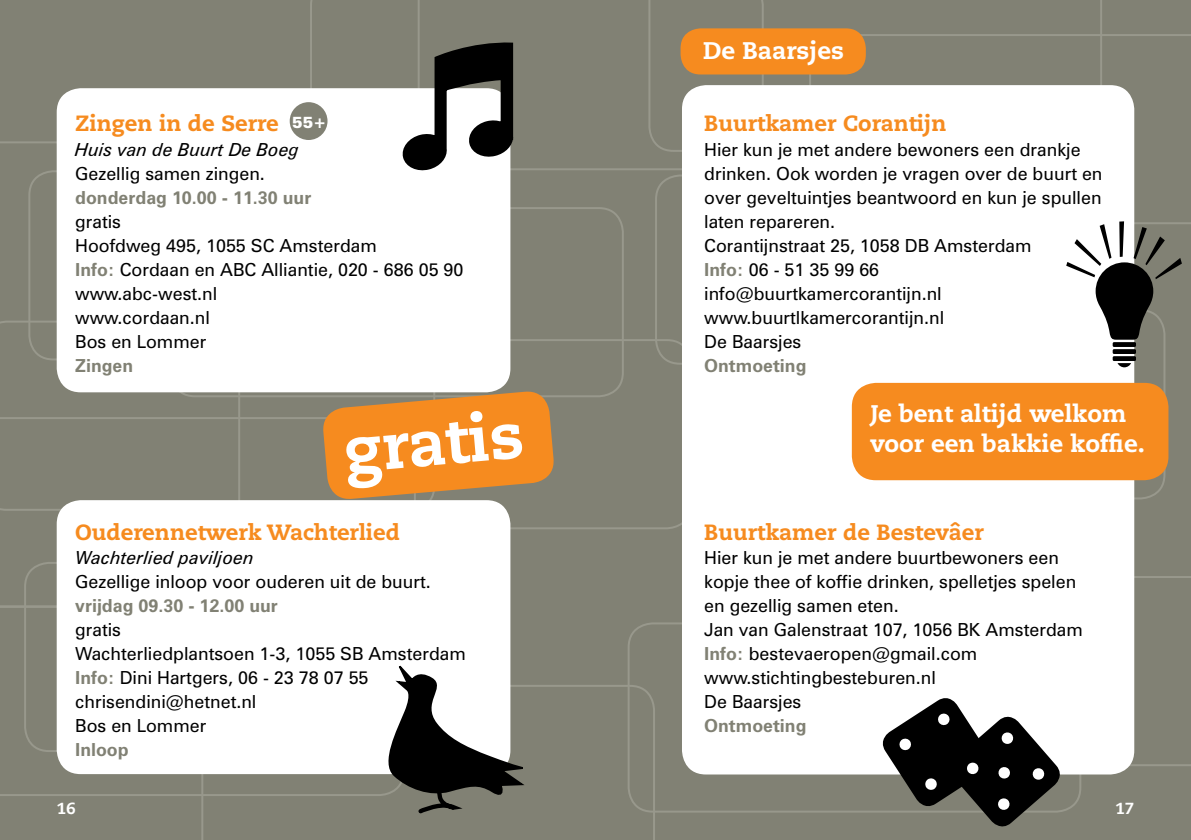
<style>
.page{position:relative;width:1191px;height:840px;background:#fff}
.page>*{position:absolute;margin:0;border:0;box-sizing:border-box;transform-origin:0 0}
.t1{font:800 64px "Caecilia";color:#fff}
.t2{font:800 24px/30px "Caecilia";color:#fff}
.t3{font:800 22px "Caecilia";color:#f68b1f}
.t4{font:18px/24px "Zurich BT";color:#000}
.t5{font:700 18px "Zurich BT";color:#818174}
.t6{font:italic 18px "Zurich BT";color:#000}
.t7{font:800 16px "Caecilia";color:#fff}
.t8{font:900 16px "Zurich BT";color:#fff}
.s1{font-weight:700;color:#818174}
</style>
<div class="page">
<div style="left:0;top:0;width:595px;height:839px;background:#818174"></div>
<div style="left:595px;top:0;width:596px;height:839px;background:#818174"></div>
<svg style="left:310px;top:0;width:372px;height:170px"></svg>
<svg style="left:0;top:320px;width:321px;height:97px"></svg>
<svg style="left:0;top:417px;width:321px;height:188px"></svg>
<svg style="left:0;top:605px;width:201px;height:190px"></svg>
<svg style="left:201px;top:685px;width:454px;height:154px"></svg>
<svg style="left:1129px;top:575px;width:62px;height:190px"></svg>
<svg style="left:1102px;top:34px;width:89px;height:190px"></svg>
<svg style="left:648px;top:0;width:454px;height:152px"></svg>
<div style="left:57px;top:88px;width:453px;height:304px;background:#fff;border-radius:24px"></div>
<div style="left:57px;top:500px;width:453px;height:273px;background:#fff;border-radius:24px"></div>
<div style="left:682px;top:85px;width:452px;height:689px;background:#fff;border-radius:24px"></div>
<svg style="left:321px;top:389px;width:234px;height:111px"></svg>
<div style="left:680px;top:28px;width:186px;height:46px;background:#f68b1f;border-radius:20px"></div>
<svg style="left:381px;top:655px;width:146px;height:160px"></svg>
<div style="left:1112px;top:342px;width:24px;height:5px;background:#000"></div>
<div style="left:1112px;top:349px;width:24px;height:5px;background:#000"></div>
<div style="left:1112px;top:356px;width:24px;height:5px;background:#000"></div>
<svg style="left:1117px;top:363px;width:14px;height:4px"></svg>
<svg style="left:1066px;top:221px;width:115px;height:118px"></svg>
<svg style="left:402px;top:0;width:112px;height:171px"></svg>
<svg style="left:877px;top:698px;width:188px;height:129px"></svg>
<div style="left:290px;top:102px;width:37px;height:38px;background:#818174;border-radius:50%"></div>
<div style="left:852px;top:382px;width:316px;height:98px;background:#f68b1f;border-radius:24px"></div>
<p class="t3" style="left:75px;top:110px;width:205px">Zingen in de Serre</p>
<p class="t6" style="left:75px;top:138px;width:226px">Huis van de Buurt De Boeg</p>
<p class="t4" style="left:75px;top:161px;width:191px">Gezellig samen zingen.</p>
<p class="t5" style="left:75px;top:186px;width:238px">donderdag 10.00 - 11.30 uur</p>
<p class="t4" style="left:75px;top:209px;width:390px">gratis<br>Hoofdweg 495, 1055 SC Amsterdam<br><span class="s1">Info:</span> Cordaan en ABC Alliantie, 020 - 686 05 90 www.abc-west.nl<br>www.cordaan.nl<br>Bos en Lommer</p>
<p class="t5" style="left:75px;top:354px;width:59px">Zingen</p>
<p class="t8" style="left:292px;top:112px;width:36px">55+</p>
<h1 class="t1" style="left:340px;top:410px;width:182px;rotate:-5deg">gratis</h1>
<p class="t3" style="left:75px;top:518px;width:326px">Ouderennetwerk Wachterlied</p>
<p class="t6" style="left:75px;top:546px;width:180px">Wachterlied paviljoen</p>
<p class="t4" style="left:75px;top:569px;width:357px">Gezellige inloop voor ouderen uit de buurt.</p>
<p class="t5" style="left:75px;top:594px;width:204px">vrijdag 09.30 - 12.00 uur</p>
<p class="t4" style="left:75px;top:617px;width:392px">gratis<br>Wachterliedplantsoen 1-3, 1055 SB Amsterdam<br><span class="s1">Info:</span> Dini Hartgers, 06 - 23 78 07 55 chrisendini@hetnet.nl<br>Bos en Lommer</p>
<p class="t5" style="left:75px;top:738px;width:55px">Inloop</p>
<h2 class="t2" style="left:703px;top:36px;width:142px">De Baarsjes</h2>
<p class="t3" style="left:704px;top:110px;width:244px">Buurtkamer Corantijn</p>
<p class="t4" style="left:704px;top:137px;width:400px">Hier kun je met andere bewoners een drankje drinken. Ook worden je vragen over de buurt en over geveltuintjes beantwoord en kun je spullen laten repareren.<br>Corantijnstraat 25, 1058 DB Amsterdam<br><span class="s1">Info:</span> 06 - 51 35 99 66 info@buurtkamercorantijn.nl www.buurtlkamercorantijn.nl<br>De Baarsjes</p>
<p class="t5" style="left:704px;top:354px;width:104px">Ontmoeting</p>
<h2 class="t2" style="left:870px;top:398px;width:276px">Je bent altijd welkom voor een bakkie koffie.</h2>
<p class="t3" style="left:704px;top:518px;width:281px">Buurtkamer de Bestevâer</p>
<p class="t4" style="left:704px;top:545px;width:380px">Hier kun je met andere buurtbewoners een kopje thee of koffie drinken, spelletjes spelen en gezellig samen eten.<br>Jan van Galenstraat 107, 1056 BK Amsterdam<br><span class="s1">Info:</span> bestevaeropen@gmail.com www.stichtingbesteburen.nl<br>De Baarsjes</p>
<p class="t5" style="left:704px;top:714px;width:104px">Ontmoeting</p>
<p class="t7" style="left:57px;top:798px;width:20px">16</p>
<p class="t7" style="left:1115px;top:798px;width:20px">17</p>
</div>
